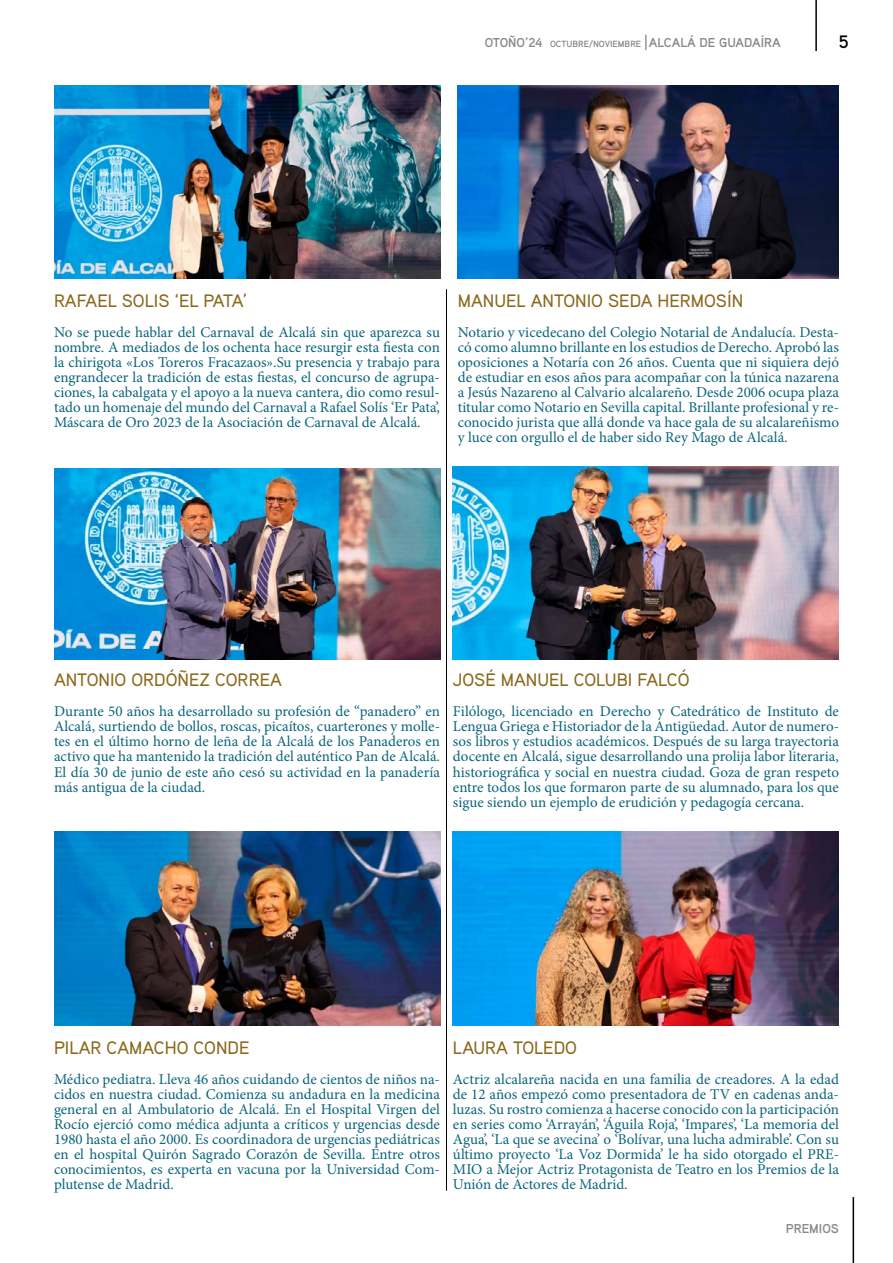
<style>
.page{position:relative;width:893px;height:1263px;background:#fff}
.page>*{position:absolute;margin:0;border:0;box-sizing:border-box;transform-origin:0 0}
.t1{font:500 18px "Aaux Pro";color:#8a691d}
.t2{font:700 18px "Aaux Pro";color:#000}
.t3{font:15px/15px "Minion Pro";color:#0b647c;text-align:justify}
.t4{font:700 12.9px "Aaux Pro";color:#878787}
.s1{font-size:9px}
</style>
<div class="page">
<hr style="left:815px;top:0;width:2px;height:51px;background:#000">
<hr style="left:853px;top:1197px;width:1px;height:66px;background:#000">
<img style="left:54px;top:468px;width:386px;height:192px">
<img style="left:54px;top:85px;width:386px;height:194px">
<img style="left:458px;top:85px;width:381px;height:194px">
<img style="left:54px;top:832px;width:386px;height:193px">
<img style="left:453px;top:466px;width:386px;height:194px">
<img style="left:453px;top:832px;width:386px;height:193px">
<hr style="left:446px;top:289px;width:1px;height:902px;background:#000">
<svg style="left:645px;top:35px;width:1px;height:15px"></svg>
<p class="t4" style="left:485px;top:35px;width:298px">OTOÑO’24 <span class="s1">OCTUBRE/NOVIEMBRE</span> ALCALÁ DE GUADAÍRA</p>
<p class="t2" style="left:839px;top:30px;width:11px">5</p>
<p class="t1" style="left:54px;top:289px;width:195px">RAFAEL SOLIS ‘EL PATA’</p>
<p class="t3" style="left:54px;top:325px;width:388px">No se puede hablar del Carnaval de Alcalá sin que aparezca su nombre. A mediados de los ochenta hace resurgir esta fiesta con la chirigota «Los Toreros Fracazaos».Su presencia y trabajo para engrandecer la tradición de estas fiestas, el concurso de agrupa&shy;ciones, la cabalgata y el apoyo a la nueva cantera, dio como resul&shy;tado un homenaje del mundo del Carnaval a Rafael Solís ‘Er Pata’, Máscara de Oro 2023 de la Asociación de Carnaval de Alcalá.</p>
<p class="t1" style="left:458px;top:289px;width:287px">MANUEL ANTONIO SEDA HERMOSÍN</p>
<p class="t3" style="left:458px;top:325px;width:383px">Notario y vicedecano del Colegio Notarial de Andalucía. Desta&shy;có como alumno brillante en los estudios de Derecho. Aprobó las oposiciones a Notaría con 26 años. Cuenta que ni siquiera dejó de estudiar en esos años para acompañar con la túnica nazarena a Jesús Nazareno al Calvario alcalareño. Desde 2006 ocupa plaza titular como Notario en Sevilla capital. Brillante profesional y re&shy;conocido jurista que allá donde va hace gala de su alcalareñismo y luce con orgullo el de haber sido Rey Mago de Alcalá.</p>
<p class="t1" style="left:54px;top:669px;width:229px">ANTONIO ORDÓÑEZ CORREA</p>
<p class="t3" style="left:54px;top:704px;width:388px">Durante 50 años ha desarrollado su profesión de “panadero” en Alcalá, surtiendo de bollos, roscas, picaítos, cuarterones y molle&shy;tes en el último horno de leña de la Alcalá de los Panaderos en activo que ha mantenido la tradición del auténtico Pan de Alcalá.<br>El día 30 de junio de este año cesó su actividad en la panadería más antigua de la ciudad.</p>
<p class="t1" style="left:453px;top:669px;width:238px">JOSÉ MANUEL COLUBI FALCÓ</p>
<p class="t3" style="left:453px;top:704px;width:388px">Filólogo, licenciado en Derecho y Catedrático de Instituto de Lengua Griega e Historiador de la Antigüedad. Autor de numero&shy;sos libros y estudios académicos. Después de su larga trayectoria docente en Alcalá, sigue desarrollando una prolija labor literaria, historiográfica y social en nuestra ciudad. Goza de gran respeto entre todos los que formaron parte de su alumnado, para los que sigue siendo un ejemplo de erudición y pedagogía cercana.</p>
<p class="t1" style="left:54px;top:1036px;width:197px">PILAR CAMACHO CONDE</p>
<p class="t3" style="left:54px;top:1072px;width:388px">Médico pediatra. Lleva 46 años cuidando de cientos de niños na&shy;cidos en nuestra ciudad. Comienza su andadura en la medicina general en al Ambulatorio de Alcalá. En el Hospital Virgen del Rocío ejerció como médica adjunta a críticos y urgencias desde 1980 hasta el año 2000. Es coordinadora de urgencias pediátricas en el hospital Quirón Sagrado Corazón de Sevilla. Entre otros conocimientos, es experta en vacuna por la Universidad Com&shy;plutense de Madrid.</p>
<p class="t1" style="left:453px;top:1036px;width:126px">LAURA TOLEDO</p>
<p class="t3" style="left:453px;top:1072px;width:388px">Actriz alcalareña nacida en una familia de creadores. A la edad de 12 años empezó como presentadora de TV en cadenas anda&shy;luzas. Su rostro comienza a hacerse conocido con la participación en series como ‘Arrayán’, ‘Águila Roja’, ‘Impares’, ‘La memoria del Agua’, ‘La que se avecina’ o ‘Bolívar, una lucha admirable’. Con su último proyecto ‘La Voz Dormida’ le ha sido otorgado el PRE-MIO a Mejor Actriz Protagonista de Teatro en los Premios de la Unión de Actores de Madrid.</p>
<p class="t4" style="left:786px;top:1220px;width:55px">PREMIOS</p>
</div>
